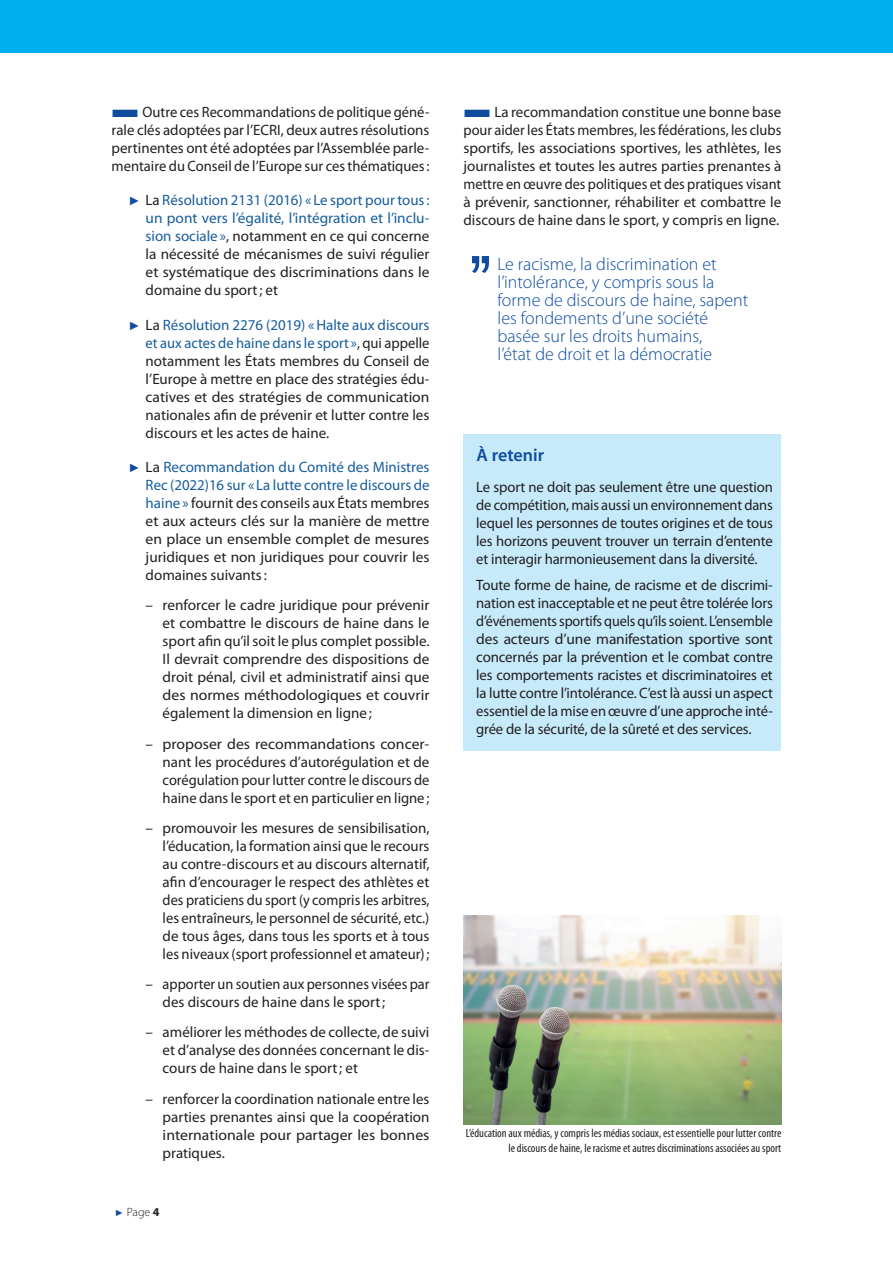
<style>
.page{position:relative;width:893px;height:1263px;background:#fff}
.page>*{position:absolute;margin:0;border:0;box-sizing:border-box;transform-origin:0 0}
.t1{font:300 18px/18px "Myriad Pro";color:#0f4ca0}
.t2{font:600 18px "Myriad Pro";color:#0f4ca0}
.t3{font:15px/18px "Myriad Pro";color:#231f20;text-align:justify}
.t4{font:condensed 12px/14.4px "Myriad Pro";color:#231f20;text-align:right}
.t5{font:300 12px "Myriad Pro";color:#231f20}
.s1{color:#0f4ca0}
.s2{font-family:"Arial";font-size:12px;color:#0f4ca0}
.s3{color:#175d9e}
.s4{font-family:"Arial";font-weight:400;font-size:9px;color:#0f4ca0}
.s5{font-weight:700}
</style>
<div class="page">
<div style="left:463px;top:435px;width:318px;height:47px;background:#c6eafa"></div>
<div style="left:463px;top:468px;width:318px;height:112px;background:#c6eafa"></div>
<div style="left:463px;top:566px;width:318px;height:185px;background:#c6eafa"></div>
<svg style="left:472px;top:256px;width:17px;height:17px"></svg>
<img style="left:463px;top:916px;width:318px;height:208px">
<div style="left:0;top:0;width:893px;height:53px;background:#00aeef"></div>
<p class="t3" style="left:112px;top:102px;width:319px"><span class="s1">■</span>Outre ces Recommandations de politique géné&shy;rale clés adoptées par l’ECRI, deux autres résolutions pertinentes ont été adoptées par l’Assemblée parle&shy;mentaire du Conseil de l’Europe sur ces thématiques:</p>
<p class="t3" style="left:146px;top:191px;width:285px;text-indent:-17px"><span class="s2">►</span> La <span class="s3">Résolution 2131 (2016) « Le sport pour tous: un pont vers l’égalité, l’intégration et l’inclu&shy;sion sociale»</span>, notamment en ce qui concerne la nécessité de mécanismes de suivi régulier et systématique des discriminations dans le domaine du sport; et</p>
<p class="t3" style="left:146px;top:315px;width:285px;text-indent:-17px"><span class="s2">►</span> La <span class="s3">Résolution 2276 (2019) «Halte aux discours et aux actes de haine dans le sport »</span>, qui appelle notamment les États membres du Conseil de l’Europe à mettre en place des stratégies édu&shy;catives et des stratégies de communication nationales afin de prévenir et lutter contre les discours et les actes de haine.</p>
<p class="t3" style="left:146px;top:458px;width:285px;text-indent:-17px"><span class="s2">►</span> La <span class="s3">Recommandation du Comité des Ministres Rec (2022)16 sur « La lutte contre le discours de haine»</span> fournit des conseils aux États membres et aux acteurs clés sur la manière de mettre en place un ensemble complet de mesures juridiques et non juridiques pour couvrir les domaines suivants:</p>
<p class="t3" style="left:163px;top:596px;width:268px;text-indent:-17px">– renforcer le cadre juridique pour prévenir et combattre le discours de haine dans le sport afin qu’il soit le plus complet possible.<br>Il devrait comprendre des dispositions de droit pénal, civil et administratif ainsi que des normes méthodologiques et couvrir également la dimension en ligne;</p>
<p class="t3" style="left:163px;top:734px;width:268px;text-indent:-17px">– proposer des recommandations concer&shy;nant les procédures d’autorégulation et de corégulation pour lutter contre le discours de haine dans le sport et en particulier en ligne;</p>
<p class="t3" style="left:163px;top:819px;width:268px;text-indent:-17px">– promouvoir les mesures de sensibilisation, l’éducation, la formation ainsi que le recours au contre-discours et au discours alternatif, afin d’encourager le respect des athlètes et des praticiens du sport (y compris les arbitres, les entraîneurs, le personnel de sécurité, etc.) de tous âges, dans tous les sports et à tous les niveaux (sport professionnel et amateur);</p>
<p class="t3" style="left:163px;top:975px;width:268px;text-indent:-17px">– apporter un soutien aux personnes visées par des discours de haine dans le sport;</p>
<p class="t3" style="left:163px;top:1023px;width:268px;text-indent:-17px">– améliorer les méthodes de collecte, de suivi et d’analyse des données concernant le dis&shy;cours de haine dans le sport; et</p>
<p class="t3" style="left:163px;top:1089px;width:268px;text-indent:-17px">– renforcer la coordination nationale entre les parties prenantes ainsi que la coopération internationale pour partager les bonnes pratiques.</p>
<p class="t5" style="left:115px;top:1205px;width:46px"><span class="s4">►</span> Page <span class="s5">4</span></p>
<p class="t3" style="left:463px;top:102px;width:319px"><span class="s1">■</span>La recommandation constitue une bonne base pour aider les États membres, les fédérations, les clubs sportifs, les associations sportives, les athlètes, les journalistes et toutes les autres parties prenantes à mettre en œuvre des politiques et des pratiques visant à prévenir, sanctionner, réhabiliter et combattre le discours de haine dans le sport, y compris en ligne.</p>
<p class="t1" style="left:497px;top:254px;width:252px">Le racisme, la discrimination et l’intolérance, y compris sous la forme de discours de haine, sapent les fondements d’une société basée sur les droits humains,<br>l’état de droit et la démocratie</p>
<p class="t2" style="left:476px;top:443px;width:69px">À retenir</p>
<p class="t3" style="left:476px;top:477px;width:298px">Le sport ne doit pas seulement être une question de compétition, mais aussi un environnement dans lequel les personnes de toutes origines et de tous les horizons peuvent trouver un terrain d’entente et interagir harmonieusement dans la diversité.</p>
<p class="t3" style="left:476px;top:576px;width:298px">Toute forme de haine, de racisme et de discrimi&shy;nation est inacceptable et ne peut être tolérée lors d’événements sportifs quels qu’ils soient. L’ensemble des acteurs d’une manifestation sportive sont concernés par la prévention et le combat contre les comportements racistes et discriminatoires et la lutte contre l’intolérance. C’est là aussi un aspect essentiel de la mise en œuvre d’une approche inté&shy;grée de la sécurité, de la sûreté et des services.</p>
<p class="t4" style="left:466px;top:1126px;width:317px">L’éducation aux médias, y compris les médias sociaux, est essentielle pour lutter contre le discours de haine, le racisme et autres discriminations associées au sport</p>
</div>
